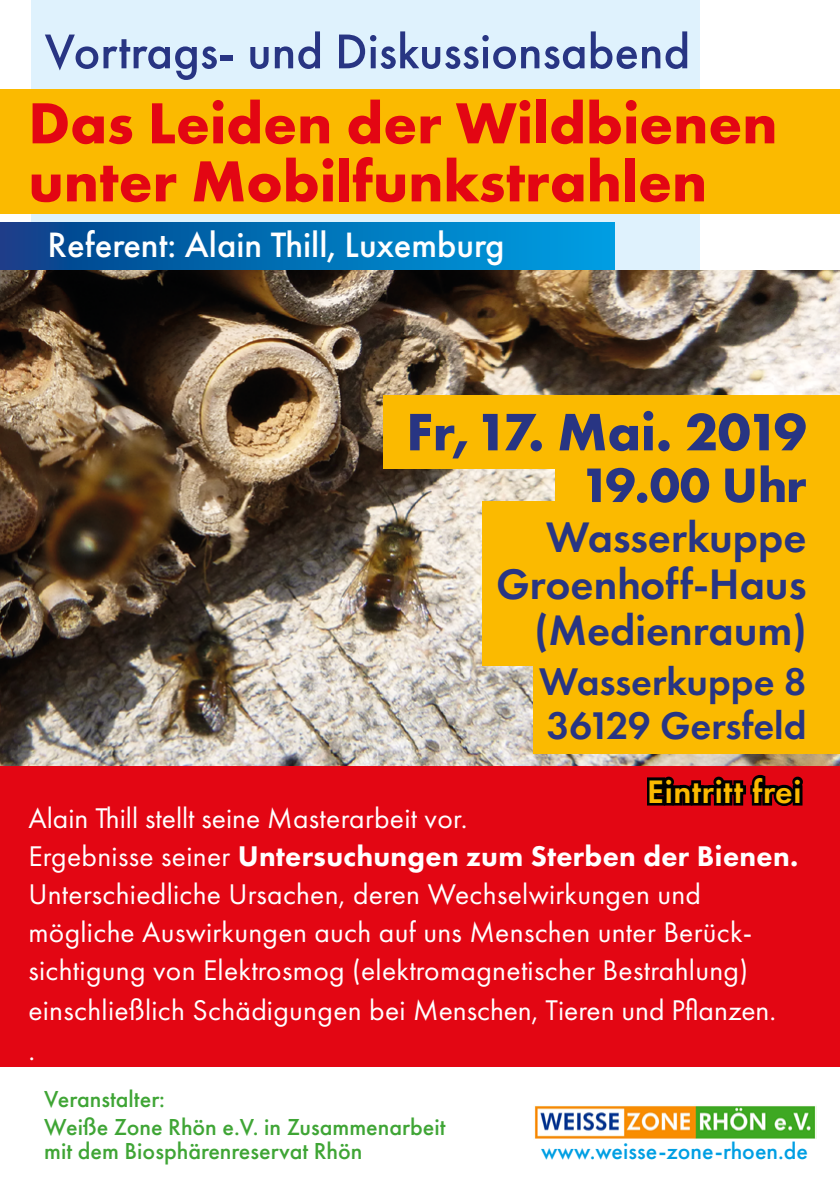
<style>
.page{position:relative;width:840px;height:1191px;background:#fff}
.page>*{position:absolute;margin:0;border:0;box-sizing:border-box;transform-origin:0 0}
.t1{font:700 60px/58px "Futura PT";color:#e30613}
.t2{font:700 54.6px "Futura PT";color:#283583}
.t3{font:500 50.6px "Futura PT";color:#283583}
.t4{font:700 50.2px "Futura PT";letter-spacing:-.015em;color:#283583}
.t5{font:600 44.2px/46.2px "Futura PT";color:#283583;text-align:right}
.t6{font:600 40px/44px "Futura PT";color:#283583}
.t7{font:500 36.6px "Futura PT";color:#fff}
.t8{font:600 33.8px "Futura PT";letter-spacing:.02em;color:#fbba00}
.t9{font:29.6px/38.6px "Futura PT";letter-spacing:.01em;color:#fff}
.t10{font:500 24px/28.8px "Futura PT";color:#3fa535}
.t11{font:500 23.8px "Futura PT";color:#009fe3}
.s1{font-weight:800}
</style>
<div class="page">
<img style="left:0;top:270px;width:839px;height:496px">
<div style="left:0;top:89px;width:839px;height:125px;background:#fbba00"></div>
<div style="left:0;top:766px;width:839px;height:300px;background:#e30613"></div>
<div style="left:383px;top:395px;width:456px;height:73px;background:#fbba00"></div>
<div style="left:554px;top:463px;width:285px;height:55px;background:#fbba00"></div>
<div style="left:482px;top:501px;width:357px;height:165px;background:#fbba00"></div>
<div style="left:533px;top:595px;width:306px;height:159px;background:#fbba00"></div>
<div style="left:31px;top:0;width:668px;height:89px;background:#dff2fd"></div>
<div style="left:31px;top:214px;width:668px;height:56px;background:#dff2fd"></div>
<img style="left:534px;top:1106px;width:282px;height:33px">
<svg style="left:647px;top:774px;width:152px;height:32px"></svg>
<div style="left:792px;top:785px;width:10px;height:20px;border:6px solid #000"></div>
<div style="left:791px;top:776px;width:11px;height:11px;border:6px solid #000;border-radius:50%"></div>
<svg style="left:0;top:223px;width:614px;height:47px"></svg>
<h3 class="t3" style="left:45px;top:21px;width:647px">Vortrags- und Diskussionsabend</h3>
<h1 class="t1" style="left:28px;top:93px;width:750px">Das Leiden der Wildbienen unter Mobilfunkstrahlen</h1>
<p class="t7" style="left:48px;top:222px;width:458px">Referent: Alain Thill, Luxemburg</p>
<h2 class="t2" style="left:406px;top:397px;width:401px">Fr, 17. Mai. 2019</h2>
<h3 class="t4" style="left:580px;top:453px;width:228px">19.00 Uhr</h3>
<h3 class="t5" style="left:495px;top:514px;width:312px">Wasserkuppe<br>Groenhoff-Haus (Medienraum)</h3>
<h3 class="t6" style="left:539px;top:659px;width:269px">Wasserkuppe 8<br>36129 Gersfeld</h3>
<p class="t8" style="left:647px;top:770px;width:156px">Eintritt frei</p>
<p class="t9" style="left:28px;top:798px;width:771px">Alain Thill stellt seine Masterarbeit vor.<br>Ergebnisse seiner <span class="s1">Untersuchungen zum Sterben der Bienen.<br></span>Unterschiedliche Ursachen, deren Wechselwirkungen und mögliche Auswirkungen auch auf uns Menschen unter Berück&shy;sichtigung von Elektrosmog (elektromagnetischer Bestrahlung) einschließlich Schädigungen bei Menschen, Tieren und Pflanzen.<br>.</p>
<p class="t10" style="left:44px;top:1084px;width:402px">Veranstalter:<br>Weiße Zone Rhön e.V. in Zusammenarbeit</p>
<p class="t10" style="left:44px;top:1137px;width:319px">mit dem Biosphärenreservat Rhön</p>
<p class="t11" style="left:541px;top:1137px;width:268px">www.weisse-zone-rhoen.de</p>
</div>
